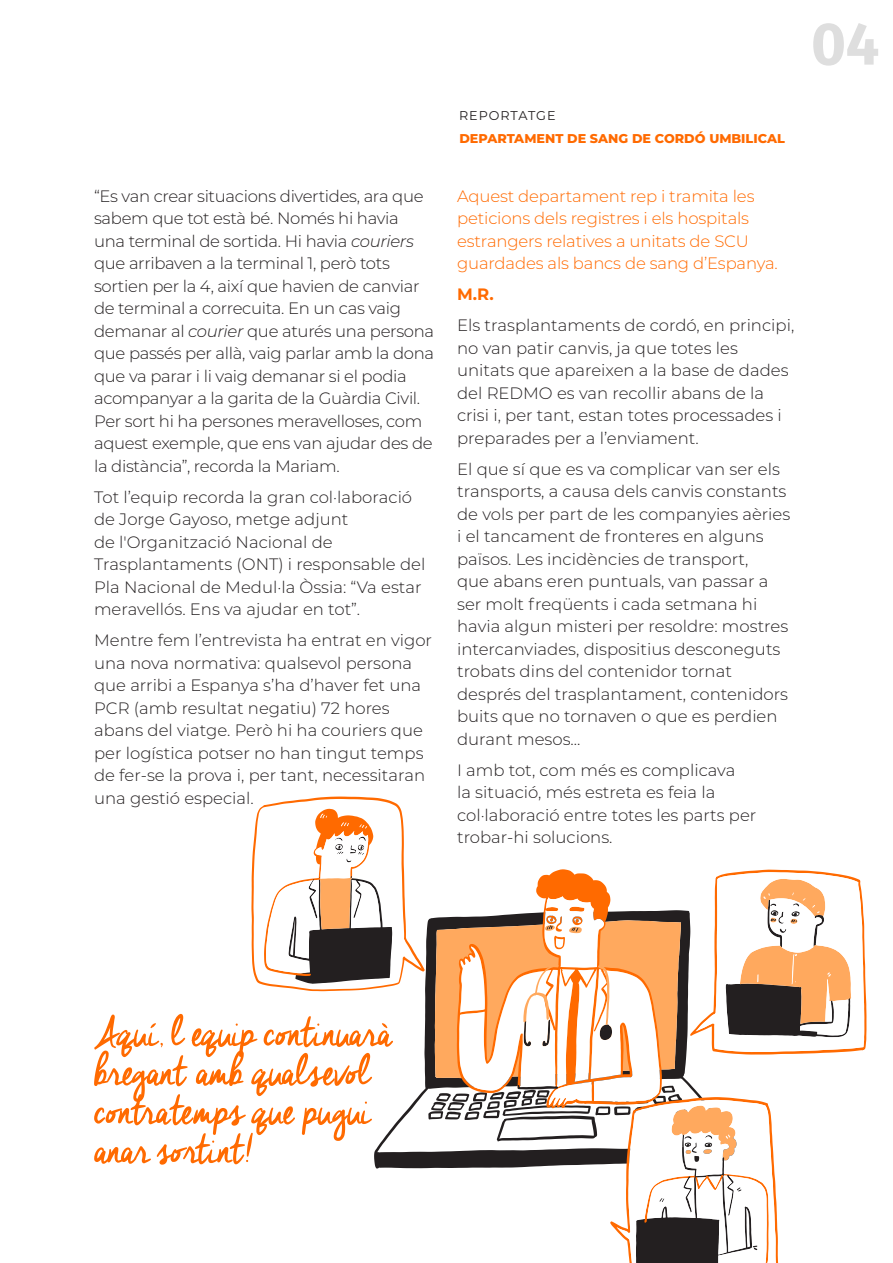
<style>
.page{position:relative;width:893px;height:1263px;background:#fff}
.page>*{position:absolute;margin:0;border:0;box-sizing:border-box;transform-origin:0 0}
.Cover_Main_Theme{font:700 60px "Fira Sans";color:#dedede}
.Copy_Text_1_column{font:51.9px/39px "Cheddar Jack";letter-spacing:-.03em;color:#ff6a00}
.Copy_Text_3_columns{font:300 16.5px/22.5px "Montserrat";color:#231f20}
.Copy_Text_3_columns-2{font:300 16.5px/22.5px "Montserrat";letter-spacing:-.02em;color:#231f20}
.Copy_Text_3_columns-3{font:300 16.5px/22.5px "Montserrat";letter-spacing:-.01em;color:#ff6a00}
.Copy_Text_3_columns-4{font:700 16.5px "Montserrat";color:#ff6a00}
.Copy_Text_1_column-2{font:800 12.75px "Montserrat";color:#ff6a00}
.Copy_Text_1_column-3{font:12.75px "Montserrat";letter-spacing:.075em;color:#231f20}
.s1{font-style:italic}
</style>
<div class="page">
<svg style="left:251px;top:796px;width:615px;height:467px"></svg>
<p class="Copy_Text_3_columns-2" style="left:94px;top:184px;width:342px">“Es van crear situacions divertides, ara que sabem que tot està bé. Només hi havia<br>una terminal de sortida. Hi havia <span class="s1">couriers </span>que arribaven a la terminal 1, però tots sortien per la 4, així que havien de canviar de terminal a correcuita. En un cas vaig demanar al <span class="s1">courier</span> que aturés una persona que passés per allà, vaig parlar amb la dona que va parar i li vaig demanar si el podia acompanyar a la garita de la Guàrdia Civil.<br>Per sort hi ha persones meravelloses, com aquest exemple, que ens van ajudar des de la distància”, recorda la Mariam.</p>
<p class="Copy_Text_3_columns" style="left:94px;top:485px;width:333px">Tot l’equip recorda la gran col·laboració de Jorge Gayoso, metge adjunt<br>de l'Organització Nacional de Trasplantaments (ONT) i responsable del Pla Nacional de Medul·la Òssia: “Va estar meravellós. Ens va ajudar en tot”.</p>
<p class="Copy_Text_3_columns" style="left:94px;top:628px;width:339px">Mentre fem l’entrevista ha entrat en vigor una nova normativa: qualsevol persona que arribi a Espanya s’ha d’haver fet una PCR (amb resultat negatiu) 72 hores abans del viatge. Però hi ha couriers que per logística potser no han tingut temps de fer-se la prova i, per tant, necessitaran una gestió especial.</p>
<p class="Copy_Text_1_column-3" style="left:459px;top:107px;width:98px">REPORTATGE</p>
<p class="Copy_Text_1_column-2" style="left:459px;top:129px;width:327px">DEPARTAMENT DE SANG DE CORDÓ UMBILICAL</p>
<p class="Copy_Text_3_columns-3" style="left:457px;top:184px;width:322px">Aquest departament rep i tramita les peticions dels registres i els hospitals estrangers relatives a unitats de SCU guardades als bancs de sang d’Espanya.</p>
<p class="Copy_Text_3_columns-4" style="left:457px;top:282px;width:38px">M.R.</p>
<p class="Copy_Text_3_columns" style="left:457px;top:313px;width:339px">Els trasplantaments de cordó, en principi, no van patir canvis, ja que totes les unitats que apareixen a la base de dades del REDMO es van recollir abans de la crisi i, per tant, estan totes processades i preparades per a l’enviament.</p>
<p class="Copy_Text_3_columns" style="left:457px;top:457px;width:335px">El que sí que es va complicar van ser els transports, a causa dels canvis constants de vols per part de les companyies aèries i el tancament de fronteres en alguns països. Les incidències de transport,<br>que abans eren puntuals, van passar a ser molt freqüents i cada setmana hi havia algun misteri per resoldre: mostres intercanviades, dispositius desconeguts trobats dins del contenidor tornat després del trasplantament, contenidors buits que no tornaven o que es perdien durant mesos...</p>
<p class="Copy_Text_3_columns" style="left:457px;top:758px;width:301px">I amb tot, com més es complicava<br>la situació, més estreta es feia la col·laboració entre totes les parts per trobar-hi solucions.</p>
<p class="Cover_Main_Theme" style="left:811px;top:-7px;width:70px">04</p>
<p class="Copy_Text_1_column" style="left:94px;top:1014px;width:299px">Aquí, l’equip continuarà bregant amb qualsevol contratemps que pugui anar sortint!</p>
</div>
